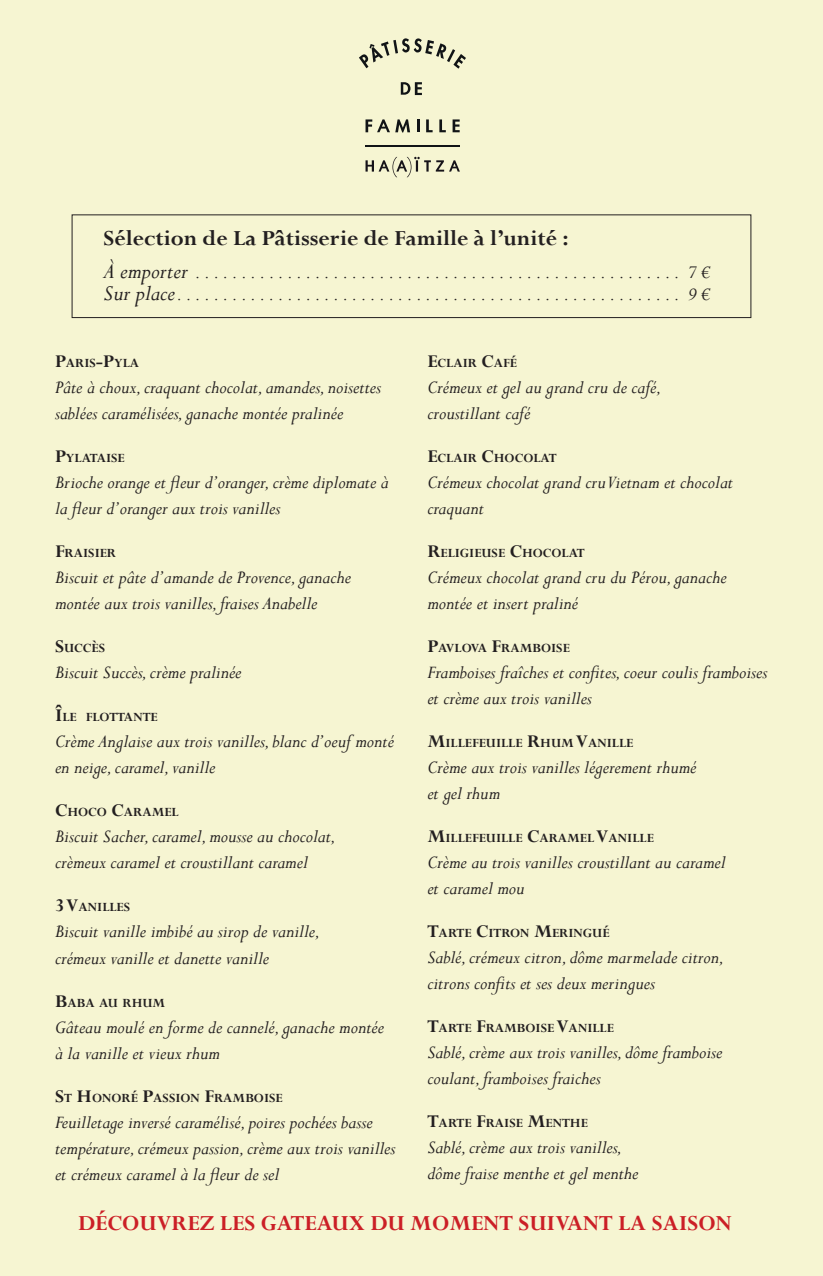
<style>
.page{position:relative;width:823px;height:1276px;background:#fff}
.page>*{position:absolute;margin:0;border:0;box-sizing:border-box;transform-origin:0 0}
.t1{font:700 24px "Perpetua";color:#cb1f26}
.t2{font:700 24px "Perpetua";color:#231f20}
.t3{font:italic 20px/26px "Perpetua";color:#231f20}
.t4{font:700 14px "Perpetua";color:#231f20}
.s1{font-size:24px}
.s2{font-size:20px}
</style>
<div class="page">
<div style="left:0;top:0;width:822px;height:1276px;background:#f6f5d2"></div>
<svg style="left:359px;top:38px;width:106px;height:31px"></svg>
<svg style="left:417px;top:119px;width:2px;height:13px"></svg>
<svg style="left:426px;top:119px;width:6px;height:13px"></svg>
<svg style="left:439px;top:119px;width:6px;height:13px"></svg>
<svg style="left:452px;top:119px;width:7px;height:13px"></svg>
<svg style="left:365px;top:119px;width:45px;height:13px"></svg>
<svg style="left:400px;top:82px;width:21px;height:13px"></svg>
<hr style="left:365px;top:145px;width:95px;height:2px;background:#111416">
<svg style="left:365px;top:157px;width:94px;height:20px"></svg>
<div style="left:72px;top:214px;width:679px;height:104px;border:1px solid #231f20"></div>
<p class="t2" style="left:103px;top:223px;width:466px">Sélection de La Pâtisserie de Famille à l’unité :</p>
<p class="t3" style="left:103px;top:261px;width:608px;line-height:22px"><span class="s1">À emporter</span> ..................................................... 7€<br><span class="s1">Sur place</span>....................................................... 9€</p>
<p class="t4" style="left:427px;top:354px;width:91px"><span class="s2">E</span>CLAIR <span class="s2">C</span>AFÉ</p>
<p class="t3" style="left:427px;top:374px;width:236px">Crémeux et gel au grand cru de café, croustillant café</p>
<p class="t4" style="left:427px;top:449px;width:131px"><span class="s2">E</span>CLAIR <span class="s2">C</span>HOCOLAT</p>
<p class="t3" style="left:427px;top:469px;width:307px">Crémeux chocolat grand cru Vietnam et chocolat craquant</p>
<p class="t4" style="left:427px;top:544px;width:159px"><span class="s2">R</span>ELIGIEUSE <span class="s2">C</span>HOCOLAT</p>
<p class="t3" style="left:427px;top:564px;width:300px">Crémeux chocolat grand cru du Pérou, ganache montée et insert praliné</p>
<p class="t4" style="left:427px;top:639px;width:144px"><span class="s2">P</span>AVLOVA <span class="s2">F</span>RAMBOISE</p>
<p class="t3" style="left:427px;top:659px;width:341px">Framboises fraîches et confites, coeur coulis framboises et crème aux trois vanilles</p>
<p class="t4" style="left:427px;top:734px;width:207px"><span class="s2">M</span>ILLEFEUILLE <span class="s2">R</span>HUM <span class="s2">V</span>ANILLE</p>
<p class="t3" style="left:427px;top:754px;width:270px">Crème aux trois vanilles légerement rhumé et gel rhum</p>
<p class="t4" style="left:427px;top:829px;width:228px"><span class="s2">M</span>ILLEFEUILLE <span class="s2">C</span>ARAMEL <span class="s2">V</span>ANILLE</p>
<p class="t3" style="left:427px;top:849px;width:299px">Crème au trois vanilles croustillant au caramel et caramel mou</p>
<p class="t4" style="left:427px;top:924px;width:183px"><span class="s2">T</span>ARTE <span class="s2">C</span>ITRON <span class="s2">M</span>ERINGUÉ</p>
<p class="t3" style="left:427px;top:944px;width:298px">Sablé, crémeux citron, dôme marmelade citron, citrons confits et ses deux meringues</p>
<p class="t4" style="left:427px;top:1019px;width:188px"><span class="s2">T</span>ARTE <span class="s2">F</span>RAMBOISE <span class="s2">V</span>ANILLE</p>
<p class="t3" style="left:427px;top:1039px;width:296px">Sablé, crème aux trois vanilles, dôme framboise coulant, framboises fraiches</p>
<p class="t4" style="left:427px;top:1114px;width:162px"><span class="s2">T</span>ARTE <span class="s2">F</span>RAISE <span class="s2">M</span>ENTHE</p>
<p class="t3" style="left:427px;top:1134px;width:212px">Sablé, crème aux trois vanilles, dôme fraise menthe et gel menthe</p>
<p class="t1" style="left:78px;top:1208px;width:655px">DÉCOUVREZ LES GATEAUX DU MOMENT SUIVANT LA SAISON</p>
<p class="t4" style="left:55px;top:354px;width:86px"><span class="s2">P</span>ARIS<span class="s2">-P</span>YLA</p>
<p class="t3" style="left:55px;top:374px;width:327px">Pâte à choux, craquant chocolat, amandes, noisettes sablées caramélisées, ganache montée pralinée</p>
<p class="t4" style="left:55px;top:449px;width:71px"><span class="s2">P</span>YLATAISE</p>
<p class="t3" style="left:55px;top:469px;width:335px">Brioche orange et fleur d’oranger, crème diplomate à la fleur d’oranger aux trois vanilles</p>
<p class="t4" style="left:55px;top:544px;width:63px"><span class="s2">F</span>RAISIER</p>
<p class="t3" style="left:55px;top:564px;width:297px">Biscuit et pâte d’amande de Provence, ganache montée aux trois vanilles, fraises Anabelle</p>
<p class="t4" style="left:55px;top:639px;width:52px"><span class="s2">S</span>UCCÈS</p>
<p class="t3" style="left:55px;top:659px;width:188px">Biscuit Succès, crème pralinée</p>
<p class="t4" style="left:55px;top:708px;width:104px"><span class="s2">Î</span>LE FLOTTANTE</p>
<p class="t3" style="left:55px;top:728px;width:340px">Crème Anglaise aux trois vanilles, blanc d’oeuf monté en neige, caramel, vanille</p>
<p class="t4" style="left:55px;top:803px;width:125px"><span class="s2">C</span>HOCO <span class="s2">C</span>ARAMEL</p>
<p class="t3" style="left:55px;top:823px;width:282px">Biscuit Sacher, caramel, mousse au chocolat, crèmeux caramel et croustillant caramel</p>
<p class="t4" style="left:55px;top:898px;width:77px"><span class="s2">3 V</span>ANILLES</p>
<p class="t3" style="left:55px;top:918px;width:267px">Biscuit vanille imbibé au sirop de vanille, crémeux vanille et danette vanille</p>
<p class="t4" style="left:55px;top:993px;width:112px"><span class="s2">B</span>ABA AU RHUM</p>
<p class="t3" style="left:55px;top:1013px;width:330px">Gâteau moulé en forme de cannelé, ganache montée à la vanille et vieux rhum</p>
<p class="t4" style="left:55px;top:1088px;width:229px"><span class="s2">S</span>T <span class="s2">H</span>ONORÉ <span class="s2">P</span>ASSION <span class="s2">F</span>RAMBOISE</p>
<p class="t3" style="left:55px;top:1108px;width:342px">Feuilletage inversé caramélisé, poires pochées basse température, crémeux passion, crème aux trois vanilles et crémeux caramel à la fleur de sel</p>
</div>
